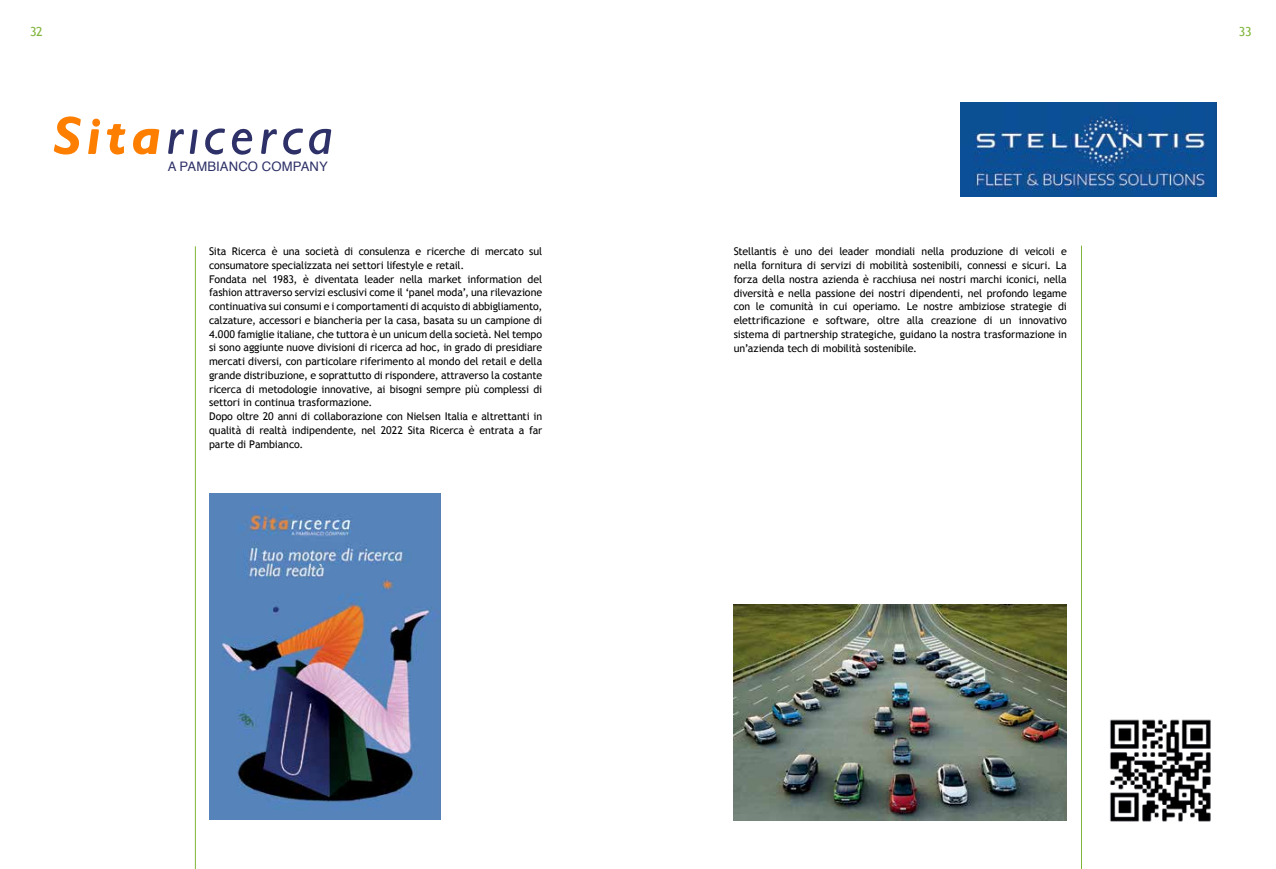
<style>
.page{position:relative;width:1276px;height:869px;background:#fff}
.page>*{position:absolute;margin:0;border:0;box-sizing:border-box;transform-origin:0 0}
.t1{font:13.12px "Helvetica";letter-spacing:.01em;color:#2e3167}
.t2{font:12.5px "Trebuchet MS";color:#7fb539}
.t3{font:10.62px/13.8px "Trebuchet MS";letter-spacing:-.01em;color:#000;text-align:justify}
</style>
<div class="page">
<hr style="left:1081px;top:245px;width:1px;height:623px;background:#7fb539">
<img style="left:733px;top:604px;width:334px;height:215px">
<img style="left:1109px;top:719px;width:102px;height:103px">
<img style="left:961px;top:103px;width:255px;height:93px">
<img style="left:209px;top:493px;width:231px;height:326px">
<hr style="left:195px;top:246px;width:1px;height:622px;background:#7fb539">
<svg style="left:54px;top:116px;width:27px;height:39px"></svg>
<svg style="left:88px;top:129px;width:11px;height:25px"></svg>
<div style="left:92px;top:119px;width:8px;height:8px;background:#fe7f01;border-radius:50%"></div>
<svg style="left:107px;top:124px;width:19px;height:30px"></svg>
<svg style="left:205px;top:128px;width:20px;height:27px"></svg>
<svg style="left:190px;top:129px;width:8px;height:25px"></svg>
<svg style="left:133px;top:129px;width:26px;height:26px"></svg>
<svg style="left:231px;top:128px;width:22px;height:27px"></svg>
<svg style="left:261px;top:128px;width:70px;height:27px"></svg>
<svg style="left:168px;top:129px;width:16px;height:25px"></svg>
<p class="t2" style="left:30px;top:24px;width:14px">32</p>
<p class="t2" style="left:1239px;top:24px;width:14px">33</p>
<p class="t1" style="left:168px;top:156px;width:162px">A PAMBIANCO COMPANY</p>
<p class="t3" style="left:209px;top:244px;width:335px;text-align:left">Sita Ricerca è una società di consulenza e ricerche di mercato sul consumatore specializzata nei settori lifestyle e retail.<br>Fondata nel 1983, è diventata leader nella market information del fashion attraverso servizi esclusivi come il ‘panel moda’, una rilevazione continuativa sui consumi e i comportamenti di acquisto di abbigliamento, calzature, accessori e biancheria per la casa, basata su un campione di 4.000 famiglie italiane, che tuttora è un unicum della società. Nel tempo si sono aggiunte nuove divisioni di ricerca ad hoc, in grado di presidiare mercati diversi, con particolare riferimento al mondo del retail e della grande distribuzione, e soprattutto di rispondere, attraverso la costante ricerca di metodologie innovative, ai bisogni sempre più complessi di settori in continua trasformazione.<br>Dopo oltre 20 anni di collaborazione con Nielsen Italia e altrettanti in qualità di realtà indipendente, nel 2022 Sita Ricerca è entrata a far parte di Pambianco.</p>
<p class="t3" style="left:733px;top:244px;width:335px">Stellantis è uno dei leader mondiali nella produzione di veicoli e nella fornitura di servizi di mobilità sostenibili, connessi e sicuri. La forza della nostra azienda è racchiusa nei nostri marchi iconici, nella diversità e nella passione dei nostri dipendenti, nel profondo legame con le comunità in cui operiamo. Le nostre ambiziose strategie di elettrificazione e software, oltre alla creazione di un innovativo sistema di partnership strategiche, guidano la nostra trasformazione in un’azienda tech di mobilità sostenibile.</p>
</div>
